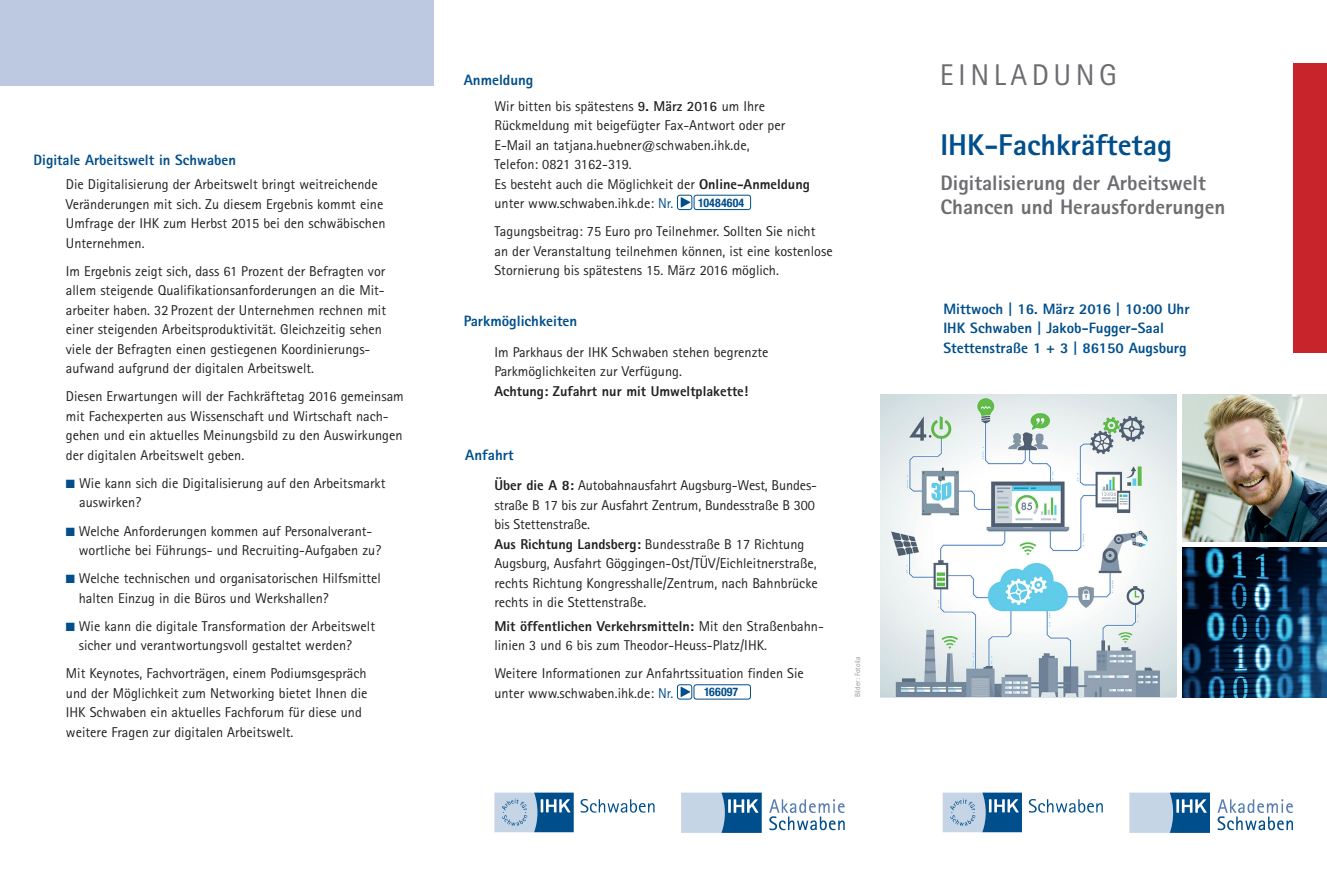
<style>
.page{position:relative;width:1327px;height:893px;background:#fff}
.page>*{position:absolute;margin:0;border:0;box-sizing:border-box;transform-origin:0 0}
.t1{font:800 30px "Rotis Sans Serif";color:#004f8c}
.t2{font:30px "Rotis Sans Serif";letter-spacing:.15em;color:#6c6d70}
.t3{font:800 21px/24px "Rotis Sans Serif Pro";color:#6c6d70}
.t4{font:800 15px/19.5px "Rotis Sans Serif";color:#004f8c}
.t5{font:800 15px "Rotis Sans Serif Pro";color:#004f8c}
.t6{font:14.25px/19.5px "Rotis Sans Serif";color:#231f20}
.t7{font:14.25px/19.5px "Rotis Sans Serif Pro";color:#231f20}
.t8{font:800 14.25px "Rotis Sans Serif";color:#231f20}
.t9{font:700 condensed 11.85px "Helvetica Neue LT Std";letter-spacing:.015em;color:#004f8c}
.t10{font:7.5px "Rotis Sans Serif Pro";color:#939598}
.s1{color:#004f8c}
.s2{font-weight:700}
.s3{font-weight:800}
</style>
<div class="page">
<div style="left:0;top:0;width:434px;height:85px;background:#bdc9e0"></div>
<div style="left:1293px;top:64px;width:34px;height:289px;background:#c8242b"></div>
<div style="left:694px;top:195px;width:57px;height:15px;border:1px solid #004f8c;border-radius:2px"></div>
<div style="left:677px;top:195px;width:15px;height:15px;border:1px solid #004f8c;border-radius:2px"></div>
<svg style="left:681px;top:197px;width:9px;height:10px"></svg>
<div style="left:694px;top:684px;width:57px;height:15px;border:1px solid #004f8c;border-radius:2px"></div>
<div style="left:677px;top:684px;width:15px;height:15px;border:1px solid #004f8c;border-radius:2px"></div>
<svg style="left:680px;top:687px;width:10px;height:10px"></svg>
<svg style="left:1029px;top:799px;width:73px;height:14px"></svg>
<svg style="left:942px;top:793px;width:80px;height:39px;background:#749ec0"></svg>
<svg style="left:1129px;top:793px;width:81px;height:40px;background:#78a1c2"></svg>
<svg style="left:1217px;top:799px;width:76px;height:31px"></svg>
<svg style="left:580px;top:799px;width:74px;height:14px"></svg>
<svg style="left:494px;top:793px;width:80px;height:39px;background:#749ec0"></svg>
<svg style="left:681px;top:793px;width:81px;height:40px;background:#78a1c2"></svg>
<svg style="left:769px;top:799px;width:75px;height:31px"></svg>
<img style="left:1182px;top:547px;width:145px;height:150px">
<img style="left:1182px;top:394px;width:145px;height:147px">
<img style="left:880px;top:394px;width:296px;height:302px">
<p class="t5" style="left:33px;top:150px;width:204px">Digitale Arbeitswelt in Schwaben</p>
<p class="t6" style="left:66px;top:175px;width:321px">Die Digitalisierung der Arbeitswelt bringt weitreichende Veränderungen mit sich. Zu diesem Ergebnis kommt eine Umfrage der IHK zum Herbst 2015 bei den schwäbischen Unternehmen.</p>
<p class="t6" style="left:66px;top:261px;width:322px">Im Ergebnis zeigt sich, dass 61 Prozent der Befragten vor allem steigende Qualifikationsanforderungen an die Mit&shy;arbeiter haben. 32 Prozent der Unternehmen rechnen mit einer steigenden Arbeitsproduktivität. Gleichzeitig sehen viele der Befragten einen gestiegenen Koordinierungs&shy;aufwand aufgrund der digitalen Arbeitswelt.</p>
<p class="t6" style="left:66px;top:387px;width:339px">Diesen Erwartungen will der Fachkräftetag 2016 gemeinsam mit Fachexperten aus Wissenschaft und Wirtschaft nach&shy;gehen und ein aktuelles Meinungsbild zu den Auswirkungen der digitalen Arbeitswelt geben.</p>
<p class="t6" style="left:79px;top:473px;width:308px;text-indent:-13px"><span class="s1">■</span> Wie kann sich die Digitalisierung auf den Arbeitsmarkt auswirken?</p>
<p class="t6" style="left:79px;top:521px;width:304px;text-indent:-13px"><span class="s1">■</span> Welche Anforderungen kommen auf Personalverant&shy;wortliche bei Führungs- und Recruiting-Aufgaben zu?</p>
<p class="t6" style="left:79px;top:568px;width:304px;text-indent:-13px"><span class="s1">■</span> Welche technischen und organisatorischen Hilfsmittel halten Einzug in die Büros und Werkshallen?</p>
<p class="t6" style="left:79px;top:616px;width:298px;text-indent:-13px"><span class="s1">■</span> Wie kann die digitale Transformation der Arbeitswelt sicher und verantwortungsvoll gestaltet werden?</p>
<p class="t6" style="left:66px;top:663px;width:303px">Mit Keynotes, Fachvorträgen, einem Podiumsgespräch und der Möglichkeit zum Networking bietet Ihnen die IHK Schwaben ein aktuelles Fachforum für diese und weitere Fragen zur digitalen Arbeitswelt.</p>
<p class="t4" style="left:464px;top:70px;width:71px">Anmeldung</p>
<p class="t6" style="left:494px;top:96px;width:292px">Wir bitten bis spätestens <span class="s2">9. März 2016</span> um Ihre Rückmeldung mit beigefügter Fax-Antwort oder per E-Mail an tatjana.huebner@schwaben.ihk.de, Telefon: 0821 3162-319.</p>
<p class="t7" style="left:494px;top:174px;width:317px">Es besteht auch die Möglichkeit der <span class="s3">Online-Anmeldung </span>unter www.schwaben.ihk.de: <span class="s1">Nr.</span></p>
<p class="t9" style="left:698px;top:195px;width:47px">10484604</p>
<p class="t7" style="left:494px;top:222px;width:340px">Tagungsbeitrag: 75 Euro pro Teilnehmer. Sollten Sie nicht an der Veranstaltung teilnehmen können, ist eine kostenlose<br>Stornierung bis spätestens 15. März 2016 möglich.</p>
<p class="t4" style="left:464px;top:311px;width:115px">Parkmöglichkeiten</p>
<p class="t6" style="left:494px;top:342px;width:276px">Im Parkhaus der IHK Schwaben stehen begrenzte<br>Parkmöglichkeiten zur Verfügung.</p>
<p class="t8" style="left:494px;top:382px;width:255px">Achtung: Zufahrt nur mit Umweltplakette!</p>
<p class="t4" style="left:465px;top:445px;width:50px">Anfahrt</p>
<p class="t6" style="left:494px;top:475px;width:325px"><span class="s3">Über die A 8:</span> Autobahnausfahrt Augsburg-West, Bundes&shy;straße B 17 bis zur Ausfahrt Zentrum, Bundesstraße B 300 bis Stettenstraße.<br><span class="s3">Aus Richtung Landsberg:</span> Bundesstraße B 17 Richtung Augsburg, Ausfahrt Göggingen-Ost/TÜV/Eichleitnerstraße, rechts Richtung Kongresshalle/Zentrum, nach Bahnbrücke rechts in die Stettenstraße.</p>
<p class="t6" style="left:494px;top:616px;width:331px"><span class="s3">Mit öffentlichen Verkehrsmitteln:</span> Mit den Straßenbahn&shy;linien 3 und 6 bis zum Theodor-Heuss-Platz/IHK.</p>
<p class="t7" style="left:494px;top:664px;width:311px">Weitere Informationen zur Anfahrtssituation finden Sie unter www.schwaben.ihk.de: <span class="s1">Nr.</span></p>
<p class="t9" style="left:704px;top:685px;width:36px">166097</p>
<p class="t10" style="left:853px;top:697px;width:43px;rotate:-90deg">Bilder: Fotolia</p>
<h1 class="t2" style="left:940px;top:57px;width:179px">EINLADUNG</h1>
<h1 class="t1" style="left:940px;top:126px;width:233px">IHK-Fachkräftetag</h1>
<h2 class="t3" style="left:940px;top:171px;width:286px">Digitalisierung der Arbeitswelt<br>Chancen und Herausforderungen</h2>
<p class="t4" style="left:943px;top:299px;width:248px">Mittwoch | 16. März 2016 | 10:00 Uhr<br>IHK Schwaben | Jakob-Fugger-Saal<br>Stettenstraße 1 + 3 | 86150 Augsburg</p>
</div>
